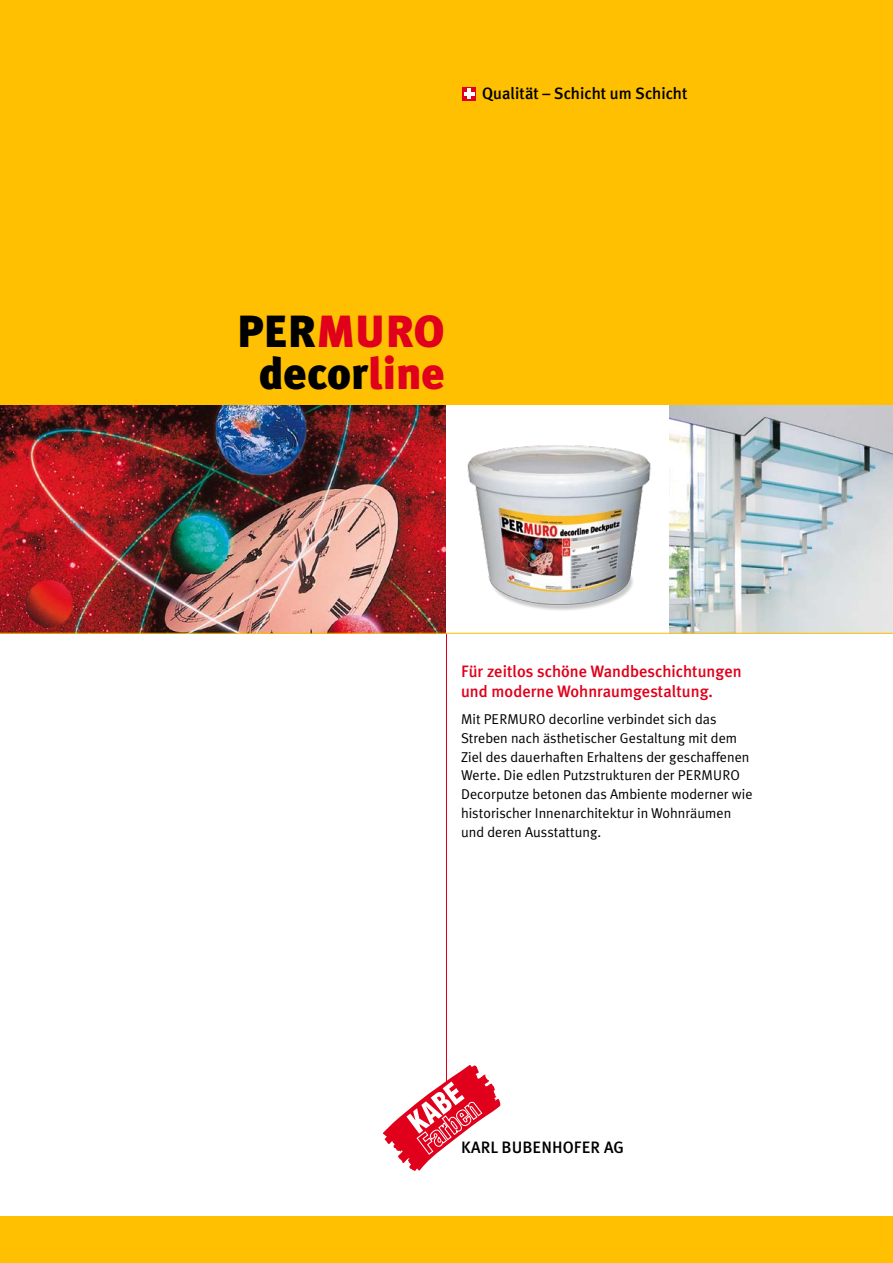
<style>
.page{position:relative;width:893px;height:1263px;background:#fff}
.page>*{position:absolute;margin:0;border:0;box-sizing:border-box;transform-origin:0 0}
.t1{font:900 45px "Meta Plus";color:#000}
.t2{font:900 45px "Meta Plus";color:#e0001b}
.Titel_2{font:500 16.5px/19.8px "Meta Plus";color:#e0001b}
.t3{font:500 16.5px "Meta Plus";color:#000}
.Fliess_Meta{font:14.25px/18.8px "Meta Plus Normal";color:#000}
.s1{color:#000}
.s2{color:#e0001b}
</style>
<div class="page">
<hr style="left:446px;top:600px;width:1px;height:499px;background:#e0001b">
<div style="left:0;top:0;width:893px;height:604px;background:#fec000"></div>
<img style="left:0;top:405px;width:446px;height:228px">
<div style="left:446px;top:405px;width:224px;height:228px;background:#fff"></div>
<img style="left:670px;top:405px;width:223px;height:228px">
<hr style="left:0;top:633px;width:893px;height:1px;background:#fec000">
<div style="left:0;top:1216px;width:893px;height:47px;background:#fec000"></div>
<svg style="left:383px;top:1065px;width:117px;height:106px"></svg>
<div style="left:462px;top:87px;width:14px;height:14px;background:#e0001b"></div>
<svg style="left:464px;top:89px;width:11px;height:10px"></svg>
<img style="left:467px;top:445px;width:184px;height:165px">
<p class="t3" style="left:482px;top:84px;width:207px">Qualität – Schicht um Schicht</p>
<p class="t2" style="left:237px;top:305px;width:209px"><span class="s1">PER</span>MURO</p>
<p class="t1" style="left:259px;top:347px;width:187px">decor<span class="s2">line</span></p>
<p class="Titel_2" style="left:461px;top:661px;width:282px">Für zeitlos schöne Wandbeschichtungen und moderne Wohnraumgestaltung.</p>
<p class="Fliess_Meta" style="left:461px;top:710px;width:293px">Mit PERMURO decorline verbindet sich das Streben nach ästhetischer Gestaltung mit dem Ziel des dauerhaften Erhaltens der geschaffenen Werte. Die edlen Putzstrukturen der PERMURO Decorputze betonen das Ambiente moderner wie historischer Innenarchitektur in Wohnräumen und deren Ausstattung.</p>
<p class="t3" style="left:461px;top:1138px;width:164px">KARL BUBENHOFER AG</p>
</div>
